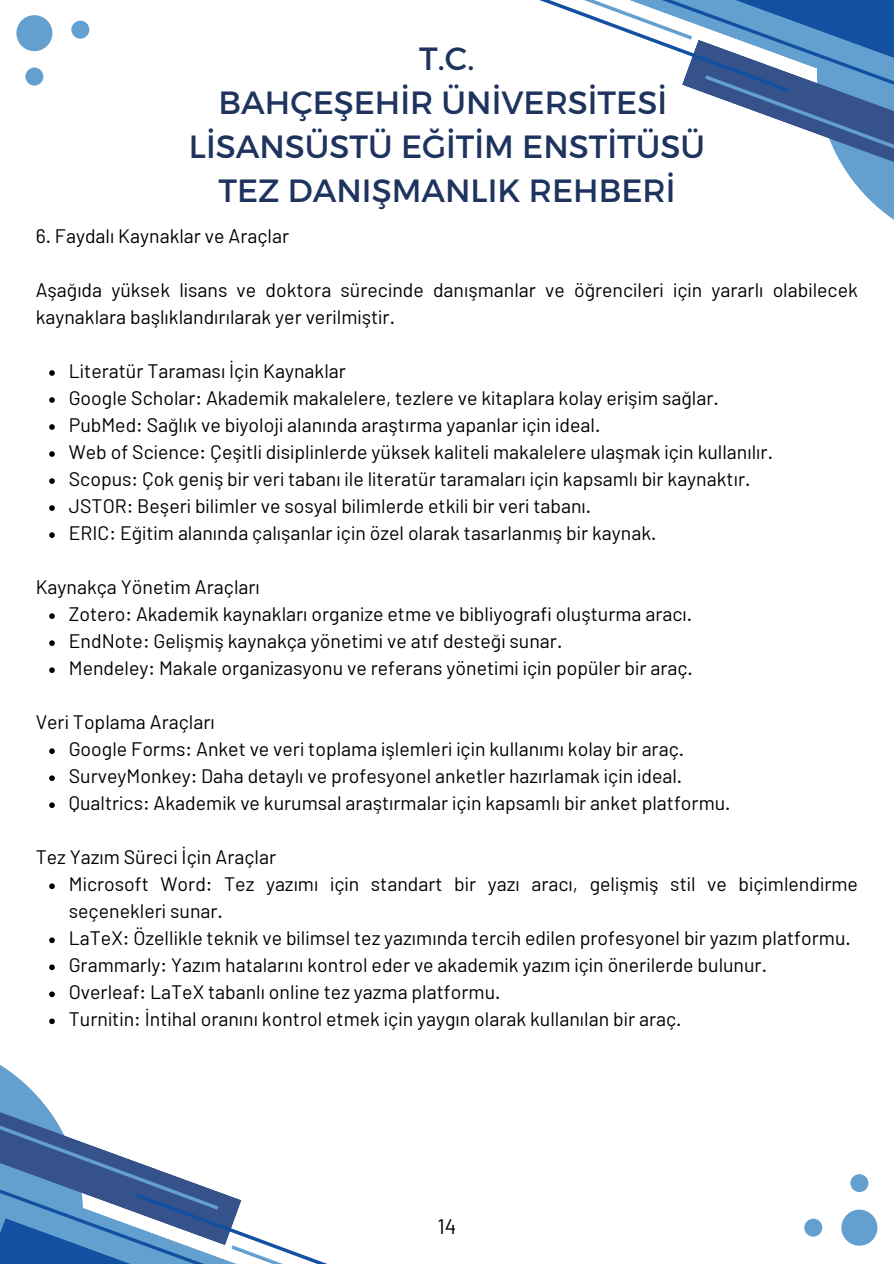
<style>
.page{position:relative;width:894px;height:1264px;background:#fff}
.page>*{position:absolute;margin:0;border:0;box-sizing:border-box;transform-origin:0 0}
.t1{font:32.1px/43.8px "Montserrat";color:#1e335e;text-align:center}
.t2{font:21px "Barlow";color:#000}
.t3{font:19.5px/27px "Barlow";color:#000}
</style>
<div class="page">
<svg style="left:0;top:1065px;width:40px;height:34px"></svg>
<svg style="left:0;top:1099px;width:325px;height:164px"></svg>
<svg style="left:856px;top:185px;width:37px;height:34px"></svg>
<svg style="left:539px;top:0;width:354px;height:185px"></svg>
<div style="left:16px;top:15px;width:36px;height:36px;background:#639fcf;border-radius:50%"></div>
<div style="left:71px;top:21px;width:18px;height:18px;background:#639fcf;border-radius:50%"></div>
<div style="left:841px;top:1209px;width:36px;height:36px;background:#639fcf;border-radius:50%"></div>
<div style="left:804px;top:1218px;width:18px;height:18px;background:#639fcf;border-radius:50%"></div>
<div style="left:25px;top:68px;width:18px;height:18px;background:#639fcf;border-radius:50%"></div>
<div style="left:850px;top:1174px;width:18px;height:18px;background:#639fcf;border-radius:50%"></div>
<svg style="left:49px;top:370px;width:6px;height:6px"></svg>
<svg style="left:49px;top:397px;width:6px;height:6px"></svg>
<svg style="left:49px;top:424px;width:6px;height:6px"></svg>
<svg style="left:49px;top:451px;width:6px;height:6px"></svg>
<svg style="left:49px;top:478px;width:6px;height:6px"></svg>
<svg style="left:49px;top:505px;width:6px;height:6px"></svg>
<svg style="left:49px;top:532px;width:6px;height:6px"></svg>
<svg style="left:49px;top:613px;width:6px;height:6px"></svg>
<svg style="left:49px;top:640px;width:6px;height:6px"></svg>
<svg style="left:49px;top:667px;width:6px;height:6px"></svg>
<svg style="left:49px;top:748px;width:6px;height:6px"></svg>
<svg style="left:49px;top:775px;width:6px;height:6px"></svg>
<svg style="left:49px;top:802px;width:6px;height:6px"></svg>
<svg style="left:49px;top:883px;width:6px;height:6px"></svg>
<svg style="left:49px;top:937px;width:6px;height:6px"></svg>
<svg style="left:49px;top:964px;width:6px;height:6px"></svg>
<svg style="left:49px;top:991px;width:6px;height:6px"></svg>
<svg style="left:49px;top:1018px;width:6px;height:6px"></svg>
<h1 class="t1" style="left:189px;top:35px;width:517px">T.C.<br>BAHÇEŞEHİR ÜNİVERSİTESİ<br>LİSANSÜSTÜ EĞİTİM ENSTİTÜSÜ<br>TEZ DANIŞMANLIK REHBERİ</h1>
<p class="t3" style="left:36px;top:222px;width:255px">6. Faydalı Kaynaklar ve Araçlar</p>
<p class="t3" style="left:36px;top:276px;width:823px">Aşağıda yüksek lisans ve doktora sürecinde danışmanlar ve öğrencileri için yararlı olabilecek kaynaklara başlıklandırılarak yer verilmiştir.</p>
<p class="t3" style="left:69px;top:357px;width:278px">Literatür Taraması İçin Kaynaklar</p>
<p class="t3" style="left:69px;top:384px;width:651px">Google Scholar: Akademik makalelere, tezlere ve kitaplara kolay erişim sağlar.</p>
<p class="t3" style="left:69px;top:411px;width:533px">PubMed: Sağlık ve biyoloji alanında araştırma yapanlar için ideal.</p>
<p class="t3" style="left:69px;top:438px;width:705px">Web of Science: Çeşitli disiplinlerde yüksek kaliteli makalelere ulaşmak için kullanılır.</p>
<p class="t3" style="left:69px;top:465px;width:683px">Scopus: Çok geniş bir veri tabanı ile literatür taramaları için kapsamlı bir kaynaktır.</p>
<p class="t3" style="left:69px;top:492px;width:523px">JSTOR: Beşeri bilimler ve sosyal bilimlerde etkili bir veri tabanı.</p>
<p class="t3" style="left:69px;top:519px;width:589px">ERIC: Eğitim alanında çalışanlar için özel olarak tasarlanmış bir kaynak.</p>
<p class="t3" style="left:36px;top:573px;width:226px">Kaynakça Yönetim Araçları</p>
<p class="t3" style="left:69px;top:600px;width:624px">Zotero: Akademik kaynakları organize etme ve bibliyografi oluşturma aracı.</p>
<p class="t3" style="left:69px;top:627px;width:495px">EndNote: Gelişmiş kaynakça yönetimi ve atıf desteği sunar.</p>
<p class="t3" style="left:69px;top:654px;width:625px">Mendeley: Makale organizasyonu ve referans yönetimi için popüler bir araç.</p>
<p class="t3" style="left:36px;top:708px;width:181px">Veri Toplama Araçları</p>
<p class="t3" style="left:69px;top:735px;width:616px">Google Forms: Anket ve veri toplama işlemleri için kullanımı kolay bir araç.</p>
<p class="t3" style="left:69px;top:762px;width:614px">SurveyMonkey: Daha detaylı ve profesyonel anketler hazırlamak için ideal.</p>
<p class="t3" style="left:69px;top:789px;width:663px">Qualtrics: Akademik ve kurumsal araştırmalar için kapsamlı bir anket platformu.</p>
<p class="t3" style="left:36px;top:843px;width:242px">Tez Yazım Süreci İçin Araçlar</p>
<p class="t3" style="left:69px;top:870px;width:790px">Microsoft Word: Tez yazımı için standart bir yazı aracı, gelişmiş stil ve biçimlendirme seçenekleri sunar.</p>
<p class="t3" style="left:69px;top:924px;width:783px">LaTeX: Özellikle teknik ve bilimsel tez yazımında tercih edilen profesyonel bir yazım platformu.</p>
<p class="t3" style="left:69px;top:951px;width:699px">Grammarly: Yazım hatalarını kontrol eder ve akademik yazım için önerilerde bulunur.</p>
<p class="t3" style="left:69px;top:978px;width:433px">Overleaf: LaTeX tabanlı online tez yazma platformu.</p>
<p class="t3" style="left:69px;top:1005px;width:614px">Turnitin: İntihal oranını kontrol etmek için yaygın olarak kullanılan bir araç.</p>
<p class="t2" style="left:437px;top:1210px;width:20px">14</p>
</div>
